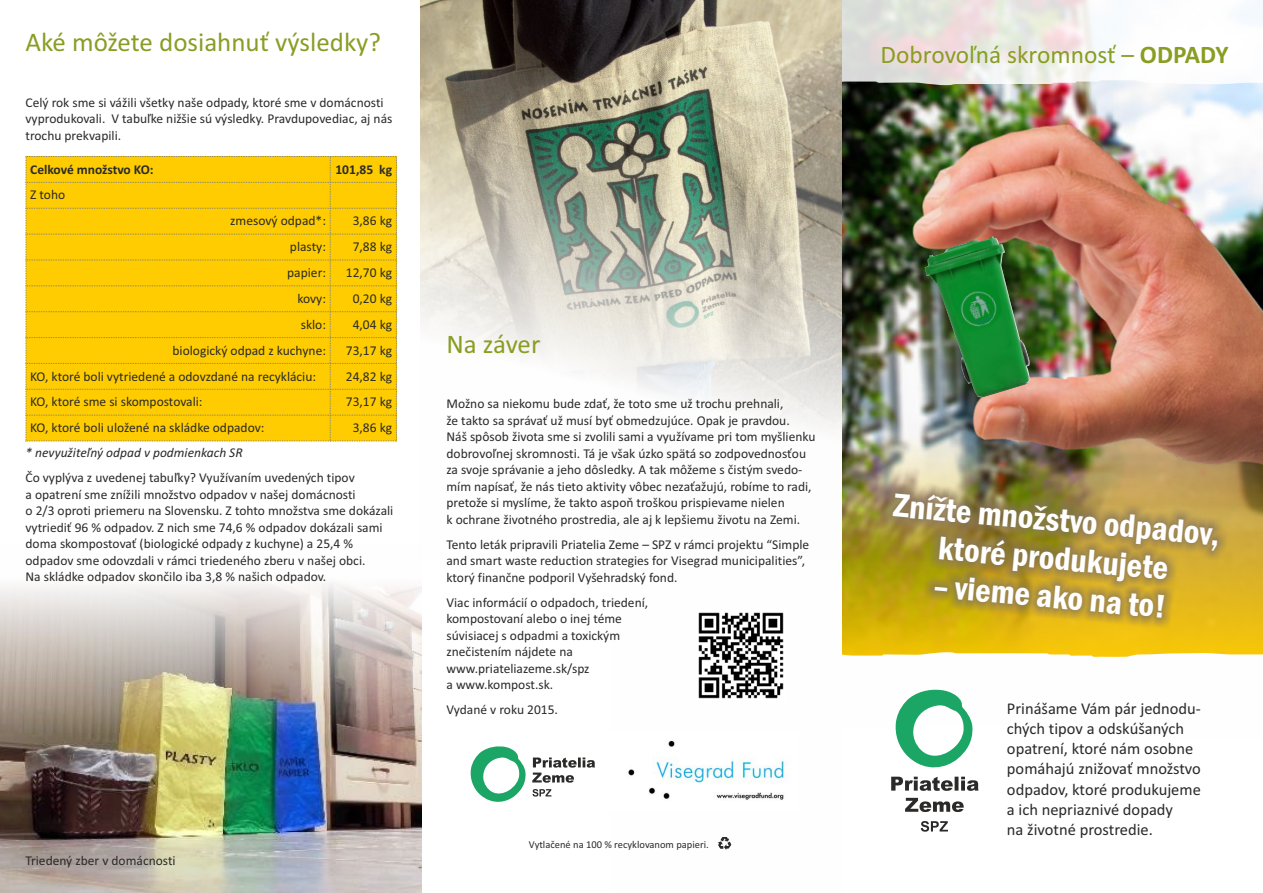
<style>
.page{position:relative;width:1263px;height:893px;background:#fff}
.page>*{position:absolute;margin:0;border:0;box-sizing:border-box;transform-origin:0 0}
.t1{font:600 condensed 34.05px/38.5px "Franklin Gothic";color:#fff;text-align:center}
.t2{font:27px "Calibri";color:#8a9d23}
.t3{font:25.35px "Calibri";color:#8a9d23}
.t4{font:16.5px/20.1px "Calibri";color:#2b2a29}
.t5{font:13.5px/16.5px "Calibri";color:#2b2a29}
.t6{font:italic 13.5px "Calibri";color:#2b2a29}
.t7{font:700 13.5px "Calibri";color:#2b2a29}
.t8{font:10.5px "Calibri";color:#2b2a29}
.s1{font-weight:700}
</style>
<div class="page">
<img style="left:0;top:583px;width:421px;height:310px">
<img style="left:842px;top:0;width:421px;height:635px">
<img style="left:925px;top:236px;width:105px;height:161px">
<img style="left:869px;top:461px;width:363px;height:190px">
<svg style="left:842px;top:652px;width:421px;height:160px"></svg>
<svg style="left:921px;top:821px;width:27px;height:11px"></svg>
<svg style="left:26px;top:156px;width:371px;height:286px;background:#faca03"></svg>
<svg style="left:718px;top:837px;width:13px;height:13px"></svg>
<img style="left:628px;top:740px;width:159px;height:60px">
<svg style="left:532px;top:757px;width:63px;height:26px"></svg>
<svg style="left:532px;top:789px;width:19px;height:8px"></svg>
<svg style="left:470px;top:746px;width:56px;height:56px"></svg>
<img style="left:421px;top:0;width:421px;height:429px">
<img style="left:698px;top:612px;width:86px;height:87px">
<h2 class="t2" style="left:26px;top:31px;width:357px">Aké môžete dosiahnuť výsledky?</h2>
<p class="t5" style="left:26px;top:95px;width:368px">Celý rok sme si vážili všetky naše odpady, ktoré sme v domácnosti vyprodukovali. V tabuľke nižšie sú výsledky. Pravdupovediac, aj nás trochu prekvapili.</p>
<p class="t7" style="left:30px;top:163px;width:125px">Celkové množstvo KO:</p>
<p class="t7" style="left:335px;top:163px;width:58px">101,85 kg</p>
<p class="t5" style="left:30px;top:188px;width:37px">Z toho</p>
<p class="t5" style="left:230px;top:214px;width:97px">zmesový odpad*:</p>
<p class="t5" style="left:353px;top:214px;width:41px">3,86 kg</p>
<p class="t5" style="left:290px;top:240px;width:38px">plasty:</p>
<p class="t5" style="left:353px;top:240px;width:41px">7,88 kg</p>
<p class="t5" style="left:287px;top:265px;width:40px">papier:</p>
<p class="t5" style="left:346px;top:265px;width:48px">12,70 kg</p>
<p class="t5" style="left:297px;top:291px;width:30px">kovy:</p>
<p class="t5" style="left:353px;top:291px;width:41px">0,20 kg</p>
<p class="t5" style="left:301px;top:317px;width:27px">sklo:</p>
<p class="t5" style="left:353px;top:317px;width:41px">4,04 kg</p>
<p class="t5" style="left:173px;top:343px;width:155px">biologický odpad z kuchyne:</p>
<p class="t5" style="left:346px;top:343px;width:48px">73,17 kg</p>
<p class="t5" style="left:30px;top:369px;width:287px">KO, ktoré boli vytriedené a odovzdané na recykláciu:</p>
<p class="t5" style="left:346px;top:369px;width:48px">24,82 kg</p>
<p class="t5" style="left:30px;top:395px;width:174px">KO, ktoré sme si skompostovali:</p>
<p class="t5" style="left:346px;top:395px;width:48px">73,17 kg</p>
<p class="t5" style="left:30px;top:421px;width:236px">KO, ktoré boli uložené na skládke odpadov:</p>
<p class="t5" style="left:353px;top:421px;width:41px">3,86 kg</p>
<p class="t6" style="left:26px;top:447px;width:219px">* nevyužiteľný odpad v podmienkach SR</p>
<p class="t5" style="left:25px;top:470px;width:369px">Čo vyplýva z uvedenej tabuľky? Využívaním uvedených tipov<br>a opatrení sme znížili množstvo odpadov v našej domácnosti<br>o 2/3 oproti priemeru na Slovensku. Z tohto množstva sme dokázali vytriediť 96 % odpadov. Z nich sme 74,6 % odpadov dokázali sami doma skompostovať (biologické odpady z kuchyne) a 25,4 % odpadov sme odovzdali v rámci triedeného zberu v našej obci.<br>Na skládke odpadov skončilo iba 3,8 % našich odpadov.</p>
<p class="t5" style="left:25px;top:853px;width:152px">Triedený zber v domácnosti</p>
<h2 class="t2" style="left:446px;top:332px;width:95px">Na záver</h2>
<p class="t5" style="left:446px;top:397px;width:371px">Možno sa niekomu bude zdať, že toto sme už trochu prehnali,<br>že takto sa správať už musí byť obmedzujúce. Opak je pravdou.<br>Náš spôsob života sme si zvolili sami a využívame pri tom myšlienku dobrovoľnej skromnosti. Tá je však úzko spätá so zodpovednosťou za svoje správanie a jeho dôsledky. A tak môžeme s čistým svedo&shy;mím napísať, že nás tieto aktivity vôbec nezaťažujú, robíme to radi, pretože si myslíme, že takto aspoň troškou prispievame nielen<br>k ochrane životného prostredia, ale aj k lepšiemu životu na Zemi.</p>
<p class="t5" style="left:446px;top:537px;width:364px">Tento leták pripravili Priatelia Zeme – SPZ v rámci projektu “Simple and smart waste reduction strategies for Visegrad municipalities”, ktorý finančne podporil Vyšehradský fond.</p>
<p class="t5" style="left:446px;top:595px;width:203px">Viac informácií o odpadoch, triedení, kompostovaní alebo o inej téme súvisiacej s odpadmi a toxickým znečistením nájdete na www.priateliazeme.sk/spz<br>a www.kompost.sk.</p>
<p class="t5" style="left:446px;top:703px;width:113px">Vydané v roku 2015.</p>
<p class="t8" style="left:529px;top:840px;width:181px">Vytlačené na 100 % recyklovanom papieri.</p>
<h3 class="t3" style="left:881px;top:44px;width:349px">Dobrovoľná skromnosť – <span class="s1">ODPADY</span></h3>
<h1 class="t1" style="left:895px;top:489px;width:329px;rotate:5deg">Znížte množstvo odpadov, ktoré produkujete</h1>
<h1 class="t1" style="left:935px;top:569px;width:235px;rotate:5deg">– vieme ako na to!</h1>
<p class="t4" style="left:1007px;top:700px;width:195px">Prinášame Vám pár jednodu&shy;chých tipov a odskúšaných opatrení, ktoré nám osobne pomáhajú znižovať množstvo odpadov, ktoré produkujeme a ich nepriaznivé dopady<br>na životné prostredie.</p>
</div>
